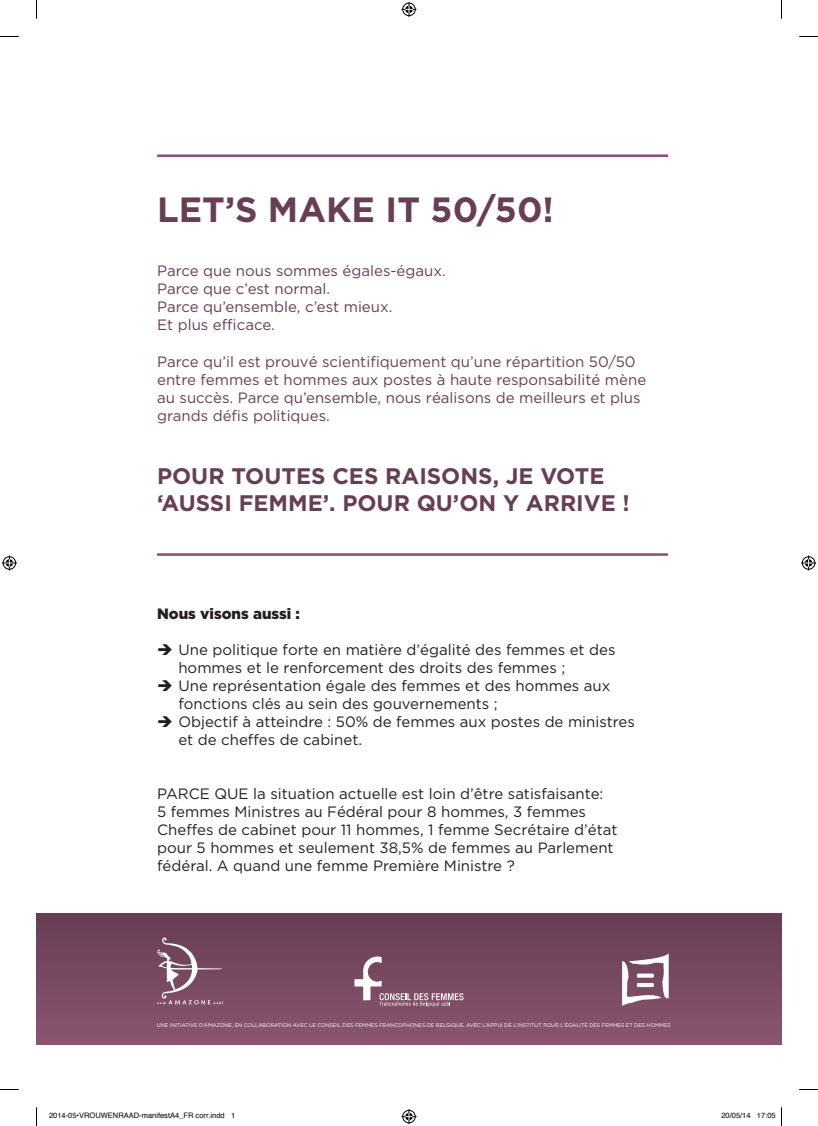
<style>
.page{position:relative;width:818px;height:1126px;background:#fff}
.page>*{position:absolute;margin:0;border:0;box-sizing:border-box;transform-origin:0 0}
.t1{font:700 35px "Gotham";color:#683e54}
.t2{font:700 22.5px/27px "Gotham";color:#683e54}
.t3{font:15px/18px "Gotham";color:#231f20}
.t4{font:15px/18px "Gotham";color:#683e54}
.t5{font:900 15px "Gotham";color:#231f20}
.t6{font:7.5px "Helvetica";color:#000}
.t7{font:5.38px "Gotham";letter-spacing:-.01em;color:#fff}
</style>
<div class="page">
<div style="left:36px;top:913px;width:745px;height:131px;background:linear-gradient(to bottom,#673e53,#8a5570)"></div>
<hr style="left:157px;top:553px;width:510px;height:3px;background:#8b5571">
<hr style="left:157px;top:154px;width:510px;height:3px;background:#8b5571">
<svg style="left:621px;top:953px;width:47px;height:52px"></svg>
<svg style="left:636px;top:982px;width:17px;height:4px"></svg>
<svg style="left:636px;top:973px;width:17px;height:4px"></svg>
<svg style="left:354px;top:956px;width:109px;height:50px;background:#8b6378"></svg>
<svg style="left:157px;top:937px;width:66px;height:67px;background:#8a6377"></svg>
<svg style="left:0;top:36px;width:19px;height:1px"></svg>
<svg style="left:799px;top:36px;width:18px;height:1px"></svg>
<svg style="left:0;top:1089px;width:19px;height:1px"></svg>
<svg style="left:799px;top:1089px;width:18px;height:1px"></svg>
<svg style="left:36px;top:0;width:1px;height:19px"></svg>
<svg style="left:36px;top:1107px;width:1px;height:18px"></svg>
<svg style="left:401px;top:2px;width:15px;height:15px"></svg>
<svg style="left:401px;top:1109px;width:15px;height:14px"></svg>
<svg style="left:2px;top:555px;width:15px;height:15px"></svg>
<svg style="left:801px;top:555px;width:14px;height:15px"></svg>
<h1 class="t1" style="left:157px;top:190px;width:398px">LET’S MAKE IT 50/50!</h1>
<p class="t4" style="left:157px;top:262px;width:290px">Parce que nous sommes égales-égaux.<br>Parce que c’est normal.<br>Parce qu’ensemble, c’est mieux.<br>Et plus efficace.</p>
<p class="t4" style="left:157px;top:352px;width:490px">Parce qu’il est prouvé scientifiquement qu’une répartition 50/50 entre femmes et hommes aux postes à haute responsabilité mène au succès. Parce qu’ensemble, nous réalisons de meilleurs et plus grands défis politiques.</p>
<h2 class="t2" style="left:157px;top:461px;width:474px">POUR TOUTES CES RAISONS, JE VOTE ‘AUSSI FEMME’. POUR QU’ON Y ARRIVE !</h2>
<p class="t5" style="left:157px;top:603px;width:144px">Nous visons aussi :</p>
<p class="t3" style="left:178px;top:640px;width:438px;text-indent:-21px">➔ Une politique forte en matière d’égalité des femmes et des hommes et le renforcement des droits des femmes ;</p>
<p class="t3" style="left:178px;top:676px;width:433px;text-indent:-21px">➔ Une représentation égale des femmes et des hommes aux fonctions clés au sein des gouvernements ;</p>
<p class="t3" style="left:178px;top:712px;width:458px;text-indent:-21px">➔ Objectif à atteindre : 50% de femmes aux postes de ministres et de cheffes de cabinet.</p>
<p class="t3" style="left:157px;top:784px;width:461px">PARCE QUE la situation actuelle est loin d’être satisfaisante:<br>5 femmes Ministres au Fédéral pour 8 hommes, 3 femmes Cheffes de cabinet pour 11 hommes, 1 femme Secrétaire d’état pour 5 hommes et seulement 38,5% de femmes au Parlement fédéral. A quand une femme Première Ministre ?</p>
<p class="t7" style="left:157px;top:1021px;width:515px">UNE INITIATIVE D’AMAZONE, EN COLLABORATION AVEC LE CONSEIL DES FEMMES FRANCOPHONES DE BELGIQUE, AVEC L’APPUI DE L’INSTITUT POUR L’ÉGALITÉ DES FEMMES ET DES HOMMES</p>
<p class="t6" style="left:49px;top:1109px;width:188px">2014-05•VROUWENRAAD-manifestA4_FR corr.indd 1</p>
<p class="t6" style="left:721px;top:1109px;width:56px">20/05/14 17:05</p>
</div>
